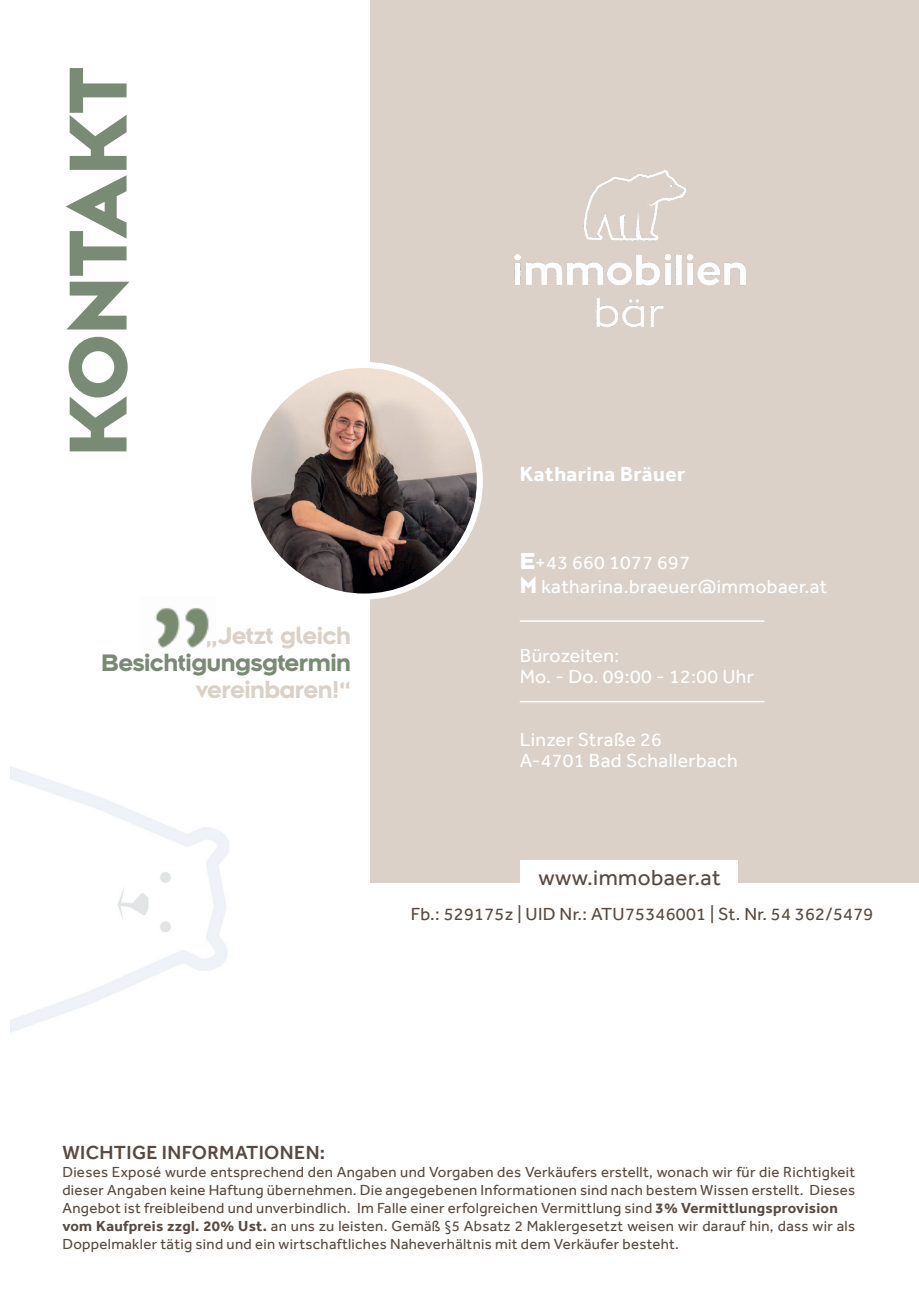
<style>
.page{position:relative;width:919px;height:1289px;background:#fff}
.page>*{position:absolute;margin:0;border:0;box-sizing:border-box;transform-origin:0 0}
.t1{font:90.6px "Bonn Bold Caps";color:#7a8b75}
.t2{font:700 22.5px "Bonn BF";color:#dbd1c8}
.t3{font:700 22.5px "Bonn BF";color:#7a8b75}
.t4{font:22.5px "Effra";letter-spacing:.02em;color:#594a41}
.t5{font:700 21px "Effra";letter-spacing:.02em;color:#fff}
.t6{font:19.5px/21px "Effra";letter-spacing:.02em;color:#fff}
.t7{font:500 19.5px "Effra";letter-spacing:.02em;color:#594a41}
.t8{font:18px "Effra";letter-spacing:.02em;color:#594a41}
.t9{font:15px/18px "Effra";letter-spacing:.02em;color:#594a41}
.s1{font-family:"Bonn Bold Caps";font-size:25.5px}
.s2{font-weight:700}
</style>
<div class="page">
<img style="left:155px;top:608px;width:60px;height:40px">
<div style="left:370px;top:0;width:548px;height:882px;background:#dbd1c8"></div>
<div style="left:519px;top:860px;width:218px;height:28px;background:#fff"></div>
<img style="left:11px;top:767px;width:218px;height:265px">
<img style="left:514px;top:170px;width:232px;height:157px">
<img style="left:248px;top:365px;width:232px;height:231px;border-radius:116px">
<div style="left:245px;top:362px;width:238px;height:237px;border:6px solid #fff;border-radius:50%"></div>
<hr style="left:519px;top:620px;width:245px;height:2px;background:#fff">
<hr style="left:519px;top:701px;width:245px;height:1px;background:#fff">
<h1 class="t1" style="left:50px;top:457px;width:391px;rotate:-90deg">KONTAKT</h1>
<h2 class="t2" style="left:206px;top:621px;width:146px">„Jetzt gleich</h2>
<h2 class="t3" style="left:101px;top:648px;width:251px">Besichtigungsgtermin</h2>
<h2 class="t2" style="left:196px;top:675px;width:156px">vereinbaren!“</h2>
<h3 class="t5" style="left:519px;top:462px;width:167px">Katharina Bräuer</h3>
<h3 class="t6" style="left:519px;top:550px;width:309px;line-height:24px"><span class="s1">E</span>+43 660 1077 697<br><span class="s1">M</span> katharina.braeuer@immobaer.at</h3>
<h3 class="t6" style="left:519px;top:644px;width:236px">Bürozeiten:<br>Mo. - Do. 09:00 - 12:00 Uhr</h3>
<h3 class="t6" style="left:519px;top:728px;width:219px">Linzer Straße 26<br>A-4701 Bad Schallerbach</h3>
<h2 class="t4" style="left:538px;top:863px;width:184px">www.immobaer.at</h2>
<p class="t8" style="left:410px;top:903px;width:464px">Fb.: 529175z | UID Nr.: ATU75346001 | St. Nr. 54 362/5479</p>
<h3 class="t7" style="left:62px;top:1140px;width:264px">WICHTIGE INFORMATIONEN:</h3>
<p class="t9" style="left:62px;top:1162px;width:794px">Dieses Exposé wurde entsprechend den Angaben und Vorgaben des Verkäufers erstellt, wonach wir für die Richtigkeit dieser Angaben keine Haftung übernehmen. Die angegebenen Informationen sind nach bestem Wissen erstellt. Dieses Angebot ist freibleibend und unverbindlich. Im Falle einer erfolgreichen Vermittlung sind <span class="s2">3% Vermittlungsprovision vom Kaufpreis zzgl. 20% Ust.</span> an uns zu leisten. Gemäß §5 Absatz 2 Maklergesetzt weisen wir darauf hin, dass wir als Doppelmakler tätig sind und ein wirtschaftliches Naheverhältnis mit dem Verkäufer besteht.</p>
</div>
